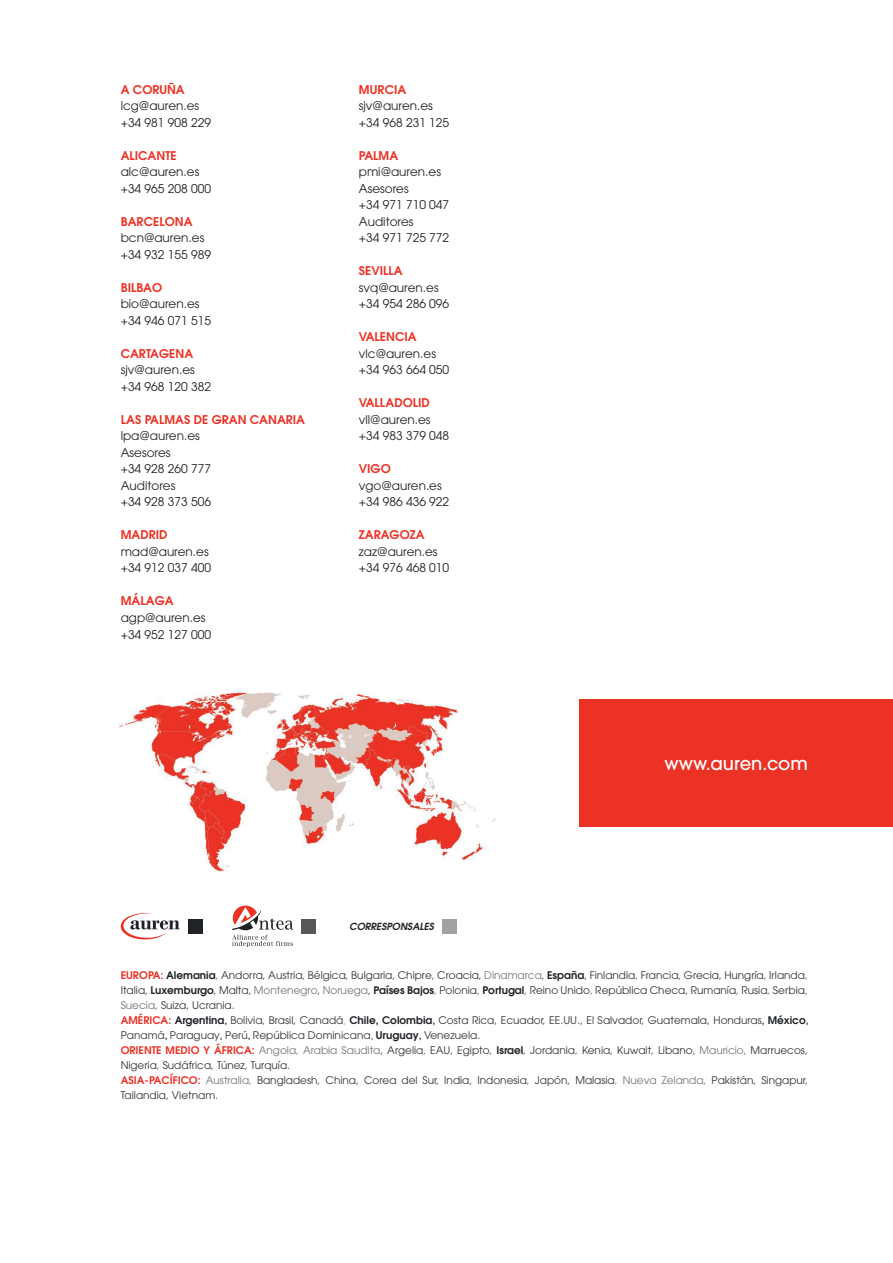
<style>
.page{position:relative;width:893px;height:1263px;background:#fff}
.page>*{position:absolute;margin:0;border:0;box-sizing:border-box;transform-origin:0 0}
.t1{font:500 18px "ITC Avant Garde Pro";color:#fff}
.t2{font:12px/16.5px "ITC Avant Garde Pro";color:#231f20}
.t3{font:600 12px "ITC Avant Garde Pro";color:#ec3125}
.t4{font:10.5px/15px "ITC Avant Garde Pro";color:#2f3236}
.t5{font:italic 600 9.75px "ITC Avant Garde Pro";color:#1f2327}
.s1{font-weight:600;color:#ec3125}
.s2{font-weight:600;color:#1f2327}
.s3{color:#58575a}
.s4{color:#757376}
.s5{font-weight:500;color:#1f2327}
.s6{color:#1f2327}
.s7{font-weight:200;color:#1f2327}
.s8{font-weight:500}
.s9{font-weight:500;color:#757376}
</style>
<div class="page">
<img style="left:119px;top:690px;width:377px;height:182px">
<div style="left:579px;top:699px;width:314px;height:128px;background:#ec3125"></div>
<svg style="left:121px;top:913px;width:59px;height:26px"></svg>
<div style="left:188px;top:919px;width:14px;height:14px;background:#1f2327"></div>
<div style="left:442px;top:919px;width:14px;height:14px;background:#a3a0a2"></div>
<div style="left:301px;top:919px;width:14px;height:14px;background:#58575a"></div>
<svg style="left:232px;top:905px;width:61px;height:42px"></svg>
<p class="t3" style="left:121px;top:82px;width:66px">A CORUÑA</p>
<p class="t2" style="left:121px;top:98px;width:92px">lcg@auren.es +34 981 908 229</p>
<p class="t3" style="left:121px;top:148px;width:57px">ALICANTE</p>
<p class="t2" style="left:121px;top:164px;width:92px">alc@auren.es +34 965 208 000</p>
<p class="t3" style="left:121px;top:214px;width:73px">BARCELONA</p>
<p class="t2" style="left:121px;top:230px;width:92px">bcn@auren.es +34 932 155 989</p>
<p class="t3" style="left:121px;top:280px;width:43px">BILBAO</p>
<p class="t2" style="left:121px;top:296px;width:92px">bio@auren.es +34 946 071 515</p>
<p class="t3" style="left:121px;top:346px;width:74px">CARTAGENA</p>
<p class="t2" style="left:121px;top:362px;width:92px">sjv@auren.es +34 968 120 382</p>
<p class="t3" style="left:121px;top:412px;width:186px">LAS PALMAS DE GRAN CANARIA</p>
<p class="t2" style="left:121px;top:428px;width:92px">lpa@auren.es<br>Asesores<br>+34 928 260 777<br>Auditores<br>+34 928 373 506</p>
<p class="t3" style="left:121px;top:527px;width:48px">MADRID</p>
<p class="t2" style="left:121px;top:543px;width:92px">mad@auren.es +34 912 037 400</p>
<p class="t3" style="left:121px;top:593px;width:55px">MÁLAGA</p>
<p class="t2" style="left:121px;top:609px;width:92px">agp@auren.es +34 952 127 000</p>
<p class="t3" style="left:359px;top:82px;width:49px">MURCIA</p>
<p class="t2" style="left:359px;top:98px;width:92px">sjv@auren.es +34 968 231 125</p>
<p class="t3" style="left:359px;top:148px;width:41px">PALMA</p>
<p class="t2" style="left:359px;top:164px;width:92px">pmi@auren.es<br>Asesores<br>+34 971 710 047<br>Auditores<br>+34 971 725 772</p>
<p class="t3" style="left:359px;top:263px;width:45px">SEVILLA</p>
<p class="t2" style="left:359px;top:279px;width:92px">svq@auren.es +34 954 286 096</p>
<p class="t3" style="left:359px;top:329px;width:59px">VALENCIA</p>
<p class="t2" style="left:359px;top:345px;width:92px">vlc@auren.es +34 963 664 050</p>
<p class="t3" style="left:359px;top:395px;width:73px">VALLADOLID</p>
<p class="t2" style="left:359px;top:411px;width:92px">vll@auren.es +34 983 379 048</p>
<p class="t3" style="left:359px;top:461px;width:33px">VIGO</p>
<p class="t2" style="left:359px;top:477px;width:92px">vgo@auren.es +34 986 436 922</p>
<p class="t3" style="left:359px;top:527px;width:67px">ZARAGOZA</p>
<p class="t2" style="left:359px;top:543px;width:92px">zaz@auren.es +34 976 468 010</p>
<p class="t5" style="left:349px;top:920px;width:86px">CORRESPONSALES</p>
<h1 class="t1" style="left:664px;top:752px;width:145px">www.auren.com</h1>
<p class="t4" style="left:121px;top:968px;width:689px"><span class="s1">EUROPA:</span> <span class="s2">Alemania</span><span class="s3">,</span> Andorra, Austria, Bélgica, Bulgaria, Chipre, Croacia, <span class="s4">Dinamarca</span>, <span class="s2">España</span>, Finlandia<span class="s3">,</span> Francia, Grecia, Hungría, Irlanda<span class="s3">, </span>Italia, <span class="s2">Luxemburgo</span>, Malta, <span class="s4">Montenegro</span>, <span class="s4">Noruega</span>, <span class="s2">Países Bajos</span><span class="s3">,</span> Polonia<span class="s3">,</span> <span class="s2">Portugal</span><span class="s3">,</span> Reino Unido<span class="s3">,</span> República Checa, Rumanía<span class="s3">,</span> Rusia<span class="s3">,</span> Serbia<span class="s3">, </span><span class="s4">Suecia</span><span class="s3">,</span> Suiza, Ucrania.<br><span class="s1">AMÉRICA:</span> <span class="s2">Argentina</span><span class="s5">,</span> Bolivia, Brasil<span class="s6">,</span> Canadá<span class="s7">,</span> <span class="s2">Chile, Colombia</span><span class="s5">,</span> Costa Rica, Ecuador, EE.UU., El Salvador, Guatemala, Honduras<span class="s5">,</span> <span class="s2">México</span><span class="s5">, </span>Panamá<span class="s5">,</span> Paraguay<span class="s8">,</span> Perú<span class="s8">,</span> República Dominicana<span class="s9">,</span> <span class="s2">Uruguay</span><span class="s5">,</span> Venezuela.<br><span class="s1">ORIENTE MEDIO Y ÁFRICA:</span> <span class="s4">Angola, Arabia Saudita</span>, Argelia<span class="s3">,</span> EAU, Egipto, <span class="s2">Israel</span>, Jordania<span class="s3">,</span> Kenia, Kuwait, Libano, <span class="s4">Mauricio</span><span class="s3">,</span> Marruecos, Nigeria<span class="s3">,</span> Sudáfrica, Túnez, Turquía.<br><span class="s1">ASIA-PACÍFICO:</span> <span class="s4">Australia,</span> Bangladesh, China, Corea del Sur, India, Indonesia<span class="s3">,</span> Japón, Malasia<span class="s4">, Nueva Zelanda</span><span class="s3">,</span> Pakistán, Singapur<span class="s3">, </span>Tailandia, Vietnam.</p>
</div>
